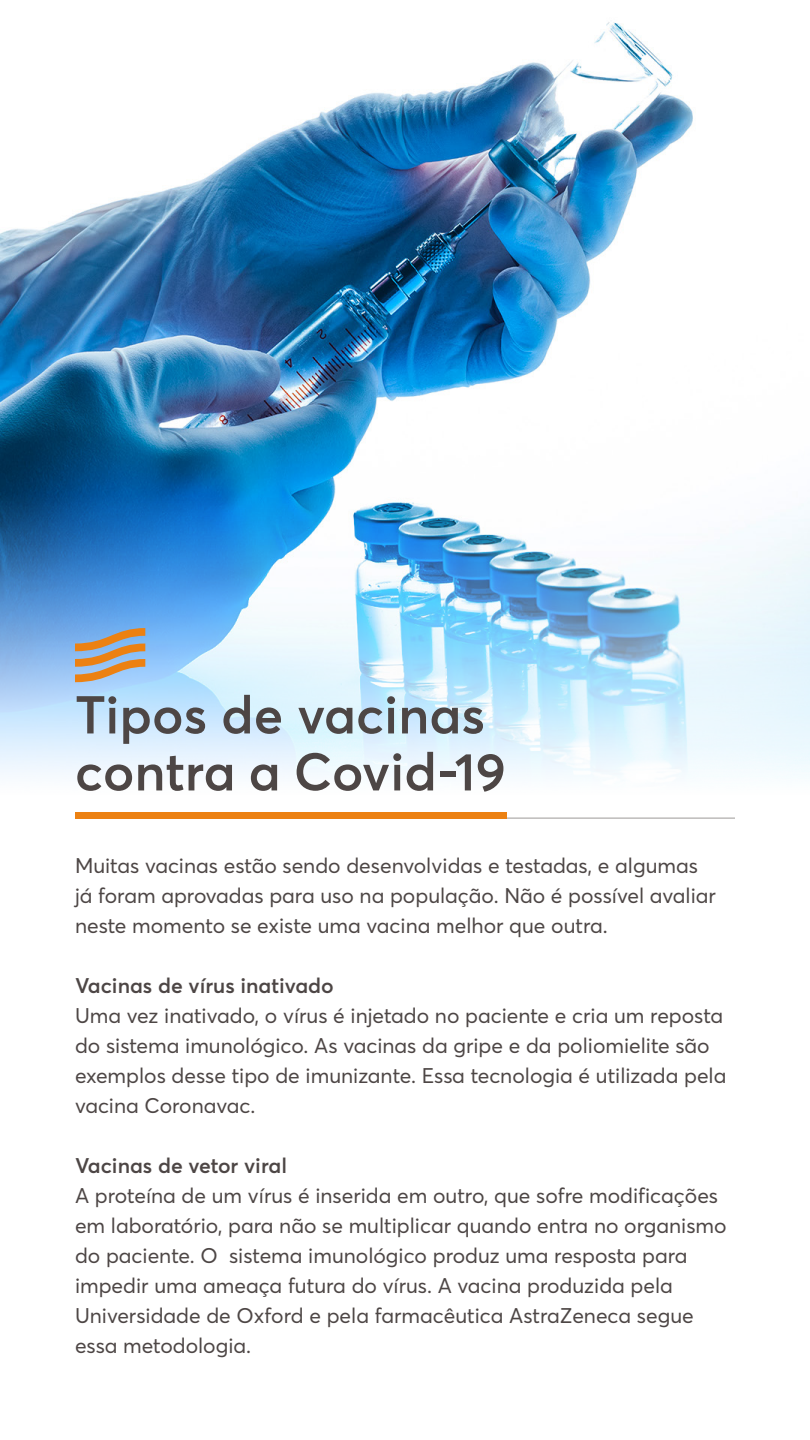
<style>
.page{position:relative;width:810px;height:1440px;background:#fff}
.page>*{position:absolute;margin:0;border:0;box-sizing:border-box;transform-origin:0 0}
.Abertura_de_Capítulo{font:600 52.5px "Averta";color:#4d4645}
.Texto_Corrido{font:21px/30px "Averta";color:#4d4645}
.Texto_Corrido-2{font:600 21px "Averta";color:#4d4645}
</style>
<div class="page">
<img style="left:0;top:22px;width:810px;height:796px">
<hr style="left:75px;top:818px;width:660px;height:1px;background:#9c9998">
<div style="left:75px;top:812px;width:431px;height:6px;background:#ec8112"></div>
<svg style="left:75px;top:628px;width:70px;height:54px"></svg>
<p class="Abertura_de_Capítulo" style="left:75px;top:678px;width:412px">Tipos de vacinas</p>
<p class="Abertura_de_Capítulo" style="left:75px;top:735px;width:433px">contra a Covid-19</p>
<p class="Texto_Corrido" style="left:75px;top:849px;width:642px">Muitas vacinas estão sendo desenvolvidas e testadas, e algumas já foram aprovadas para uso na população. Não é possível avaliar neste momento se existe uma vacina melhor que outra.</p>
<p class="Texto_Corrido-2" style="left:75px;top:970px;width:260px">Vacinas de vírus inativado</p>
<p class="Texto_Corrido" style="left:75px;top:999px;width:653px">Uma vez inativado, o vírus é injetado no paciente e cria um reposta do sistema imunológico. As vacinas da gripe e da poliomielite são exemplos desse tipo de imunizante. Essa tecnologia é utilizada pela vacina Coronavac.</p>
<p class="Texto_Corrido-2" style="left:75px;top:1150px;width:214px">Vacinas de vetor viral</p>
<p class="Texto_Corrido" style="left:75px;top:1179px;width:653px">A proteína de um vírus é inserida em outro, que sofre modificações em laboratório, para não se multiplicar quando entra no organismo do paciente. O sistema imunológico produz uma resposta para impedir uma ameaça futura do vírus. A vacina produzida pela Universidade de Oxford e pela farmacêutica AstraZeneca segue essa metodologia.</p>
</div>
